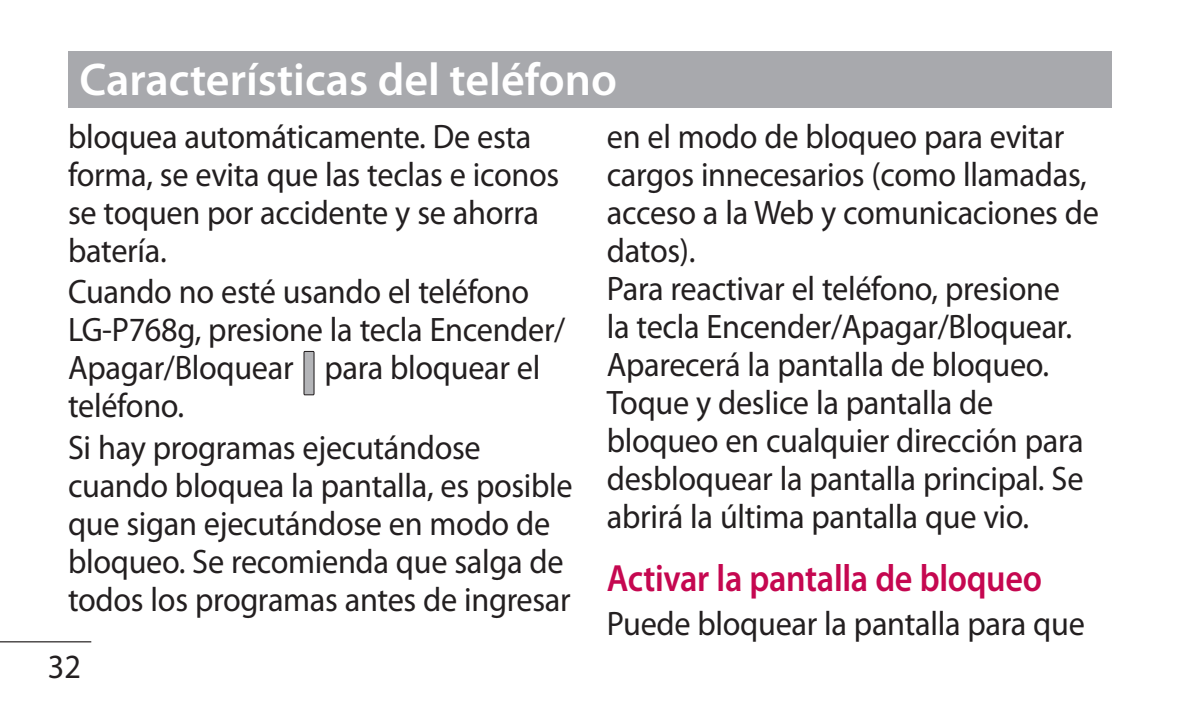
<style>
.page{position:relative;width:1191px;height:715px;background:#fff}
.page>*{position:absolute;margin:0;border:0;box-sizing:border-box;transform-origin:0 0}
.Head_01_Not_Contents{font:600 46px "Myriad Pro";color:#fff}
.M_head_02{font:600 38px "Myriad Pro";letter-spacing:-.01em;color:#c50750;scale:.9 1}
.main{font:34px/38px "Myriad Pro";letter-spacing:-.01em;color:#231f20;scale:.95 1}
</style>
<div class="page">
<hr style="left:0;top:641px;width:91px;height:1px;background:#231f20">
<div style="left:304px;top:351px;width:10px;height:43px;background:#b4b5b8"></div>
<div style="left:303px;top:351px;width:11px;height:44px;border:1px solid #231f20"></div>
<div style="left:68px;top:51px;width:1043px;height:57px;background:#a8a9ad"></div>
<p class="Head_01_Not_Contents" style="left:79px;top:50px;width:539px">Características del teléfono</p>
<p class="main" style="left:68px;top:116px;width:518px">bloquea automáticamente. De esta forma, se evita que las teclas e iconos se toquen por accidente y se ahorra batería.</p>
<p class="main" style="left:68px;top:272px;width:525px">Cuando no esté usando el teléfono<br>LG-P768g, presione la tecla Encender/<br>Apagar/Bloquear para bloquear el teléfono.</p>
<p class="main" style="left:68px;top:427px;width:533px">Si hay programas ejecutándose cuando bloquea la pantalla, es posible que sigan ejecutándose en modo de bloqueo. Se recomienda que salga de todos los programas antes de ingresar</p>
<p class="main" style="left:48px;top:647px;width:36px">32</p>
<p class="main" style="left:607px;top:116px;width:519px">en el modo de bloqueo para evitar cargos innecesarios (como llamadas, acceso a la Web y comunicaciones de datos).</p>
<p class="main" style="left:607px;top:268px;width:503px">Para reactivar el teléfono, presione la tecla Encender/Apagar/Bloquear.<br>Aparecerá la pantalla de bloqueo.<br>Toque y deslice la pantalla de bloqueo en cualquier dirección para desbloquear la pantalla principal. Se abrirá la última pantalla que vio.</p>
<p class="M_head_02" style="left:607px;top:553px;width:485px">Activar la pantalla de bloqueo</p>
<p class="main" style="left:607px;top:604px;width:504px">Puede bloquear la pantalla para que</p>
</div>
